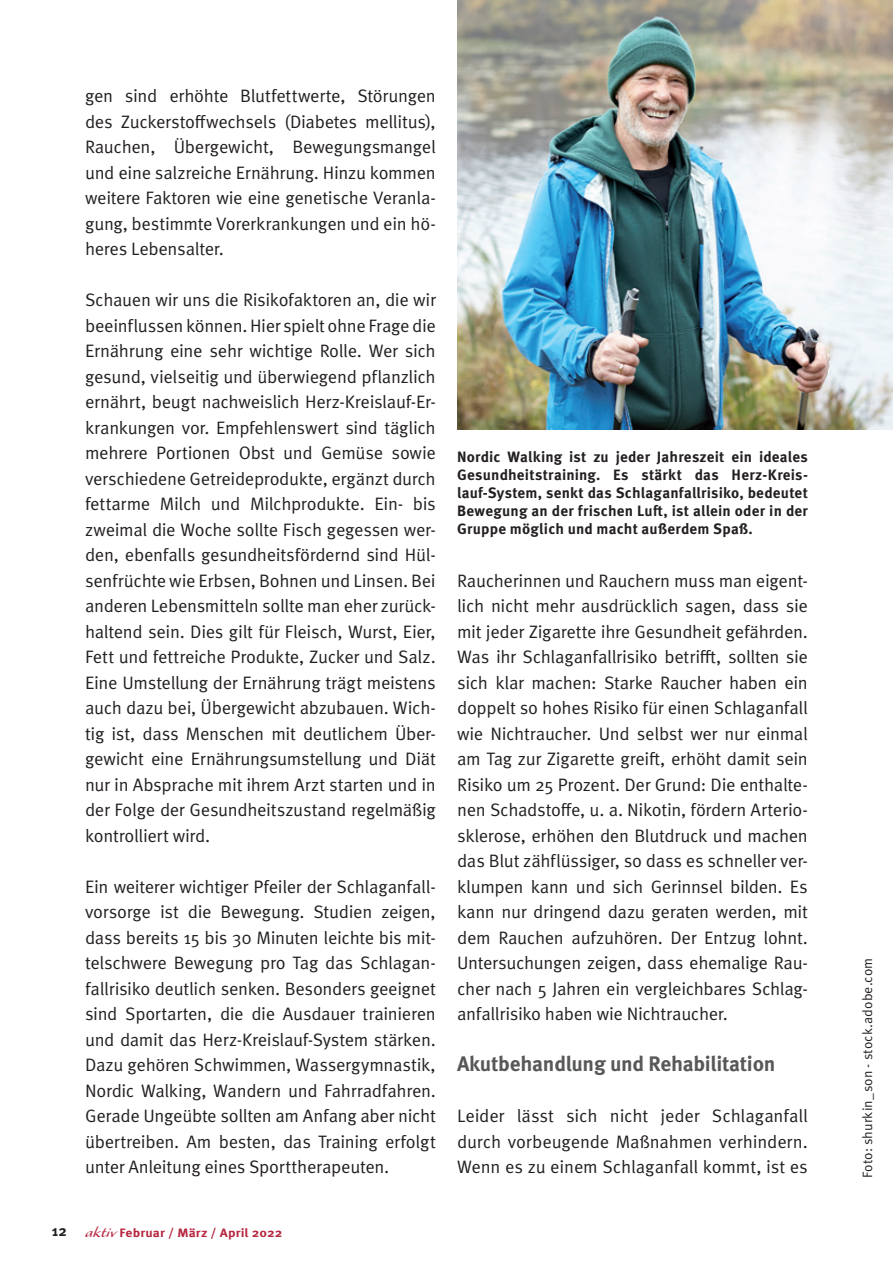
<style>
.page{position:relative;width:893px;height:1263px;background:#fff}
.page>*{position:absolute;margin:0;border:0;box-sizing:border-box;transform-origin:0 0}
.Fließtext{font:700 21px "Meta Pro";letter-spacing:-.01em;color:#57585a}
.Fließtext-2{font:18px/25.5px "Meta Pro Norm";letter-spacing:-.015em;color:#231f20;text-align:justify}
.Fließtext-3{font:700 15px/18px "Meta Pro";letter-spacing:.01em;color:#231f20;text-align:justify}
.Fließtext-4{font:13.5px "Meta Pro Norm";letter-spacing:.005em;color:#231f20}
.t1{font:700 12.15px "Meta Pro";letter-spacing:.01em;color:#b62841;scale:1.11 1}
.s1{font-size:15px;color:#231f20}
.s2{font-family:"Alexa Std";font-weight:400;font-size:16.2px}
</style>
<div class="page">
<img style="left:457px;top:0;width:436px;height:429px">
<p class="Fließtext-2" style="left:85px;top:82px;width:352px">gen sind erhöhte Blutfettwerte, Störungen des Zuckerstoffwechsels (Diabetes mellitus), Rauchen, Übergewicht, Bewegungsmangel und eine salzreiche Ernährung. Hinzu kommen weitere Faktoren wie eine genetische Veranla&shy;gung, bestimmte Vorerkrankungen und ein hö&shy;heres Lebensalter.</p>
<p class="Fließtext-2" style="left:85px;top:286px;width:352px">Schauen wir uns die Risikofaktoren an, die wir beeinflussen können. Hier spielt ohne Frage die Ernährung eine sehr wichtige Rolle. Wer sich gesund, vielseitig und überwiegend pflanzlich ernährt, beugt nachweislich Herz-Kreislauf-Er&shy;krankungen vor. Empfehlenswert sind täglich mehrere Portionen Obst und Gemüse sowie verschiedene Getreideprodukte, ergänzt durch fettarme Milch und Milchprodukte. Ein- bis zweimal die Woche sollte Fisch gegessen wer&shy;den, ebenfalls gesundheitsfördernd sind Hül&shy;senfrüchte wie Erbsen, Bohnen und Linsen. Bei anderen Lebensmitteln sollte man eher zurück&shy;haltend sein. Dies gilt für Fleisch, Wurst, Eier, Fett und fettreiche Produkte, Zucker und Salz.<br>Eine Umstellung der Ernährung trägt meistens auch dazu bei, Übergewicht abzubauen. Wich&shy;tig ist, dass Menschen mit deutlichem Über&shy;gewicht eine Ernährungsumstellung und Diät nur in Absprache mit ihrem Arzt starten und in der Folge der Gesundheitszustand regelmäßig kontrolliert wird.</p>
<p class="Fließtext-2" style="left:85px;top:872px;width:352px">Ein weiterer wichtiger Pfeiler der Schlaganfall&shy;vorsorge ist die Bewegung. Studien zeigen, dass bereits 15 bis 30 Minuten leichte bis mit&shy;telschwere Bewegung pro Tag das Schlagan&shy;fallrisiko deutlich senken. Besonders geeignet sind Sportarten, die die Ausdauer trainieren und damit das Herz-Kreislauf-System stärken.<br>Dazu gehören Schwimmen, Wassergymnastik, Nordic Walking, Wandern und Fahrradfahren.<br>Gerade Ungeübte sollten am Anfang aber nicht übertreiben. Am besten, das Training erfolgt unter Anleitung eines Sporttherapeuten.</p>
<p class="t1" style="left:52px;top:1223px;width:209px"><span class="s1">12</span> <span class="s2">aktiv</span> Februar / März / April 2022</p>
<p class="Fließtext-3" style="left:457px;top:447px;width:352px">Nordic Walking ist zu jeder Jahreszeit ein ideales Gesundheitstraining. Es stärkt das Herz-Kreis&shy;lauf-System, senkt das Schlaganfallrisiko, bedeutet Bewegung an der frischen Luft, ist allein oder in der Gruppe möglich und macht außerdem Spaß.</p>
<p class="Fließtext-2" style="left:457px;top:566px;width:352px">Raucherinnen und Rauchern muss man eigent&shy;lich nicht mehr ausdrücklich sagen, dass sie mit jeder Zigarette ihre Gesundheit gefährden.<br>Was ihr Schlaganfallrisiko betrifft, sollten sie sich klar machen: Starke Raucher haben ein doppelt so hohes Risiko für einen Schlaganfall wie Nichtraucher. Und selbst wer nur einmal am Tag zur Zigarette greift, erhöht damit sein Risiko um 25 Prozent. Der Grund: Die enthalte&shy;nen Schadstoffe, u. a. Nikotin, fördern Arterio&shy;sklerose, erhöhen den Blutdruck und machen das Blut zähflüssiger, so dass es schneller ver&shy;klumpen kann und sich Gerinnsel bilden. Es kann nur dringend dazu geraten werden, mit dem Rauchen aufzuhören. Der Entzug lohnt.<br>Untersuchungen zeigen, dass ehemalige Rau&shy;cher nach 5 Jahren ein vergleichbares Schlag&shy;anfallrisiko haben wie Nichtraucher.</p>
<p class="Fließtext" style="left:457px;top:1047px;width:320px">Akutbehandlung und Rehabilitation</p>
<p class="Fließtext-2" style="left:457px;top:1102px;width:352px">Leider lässt sich nicht jeder Schlaganfall durch vorbeugende Maßnahmen verhindern.<br>Wenn es zu einem Schlaganfall kommt, ist es</p>
<p class="Fließtext-4" style="left:857px;top:1178px;width:222px;rotate:-90deg">Foto: shurkin_son - stock.adobe.com</p>
</div>
